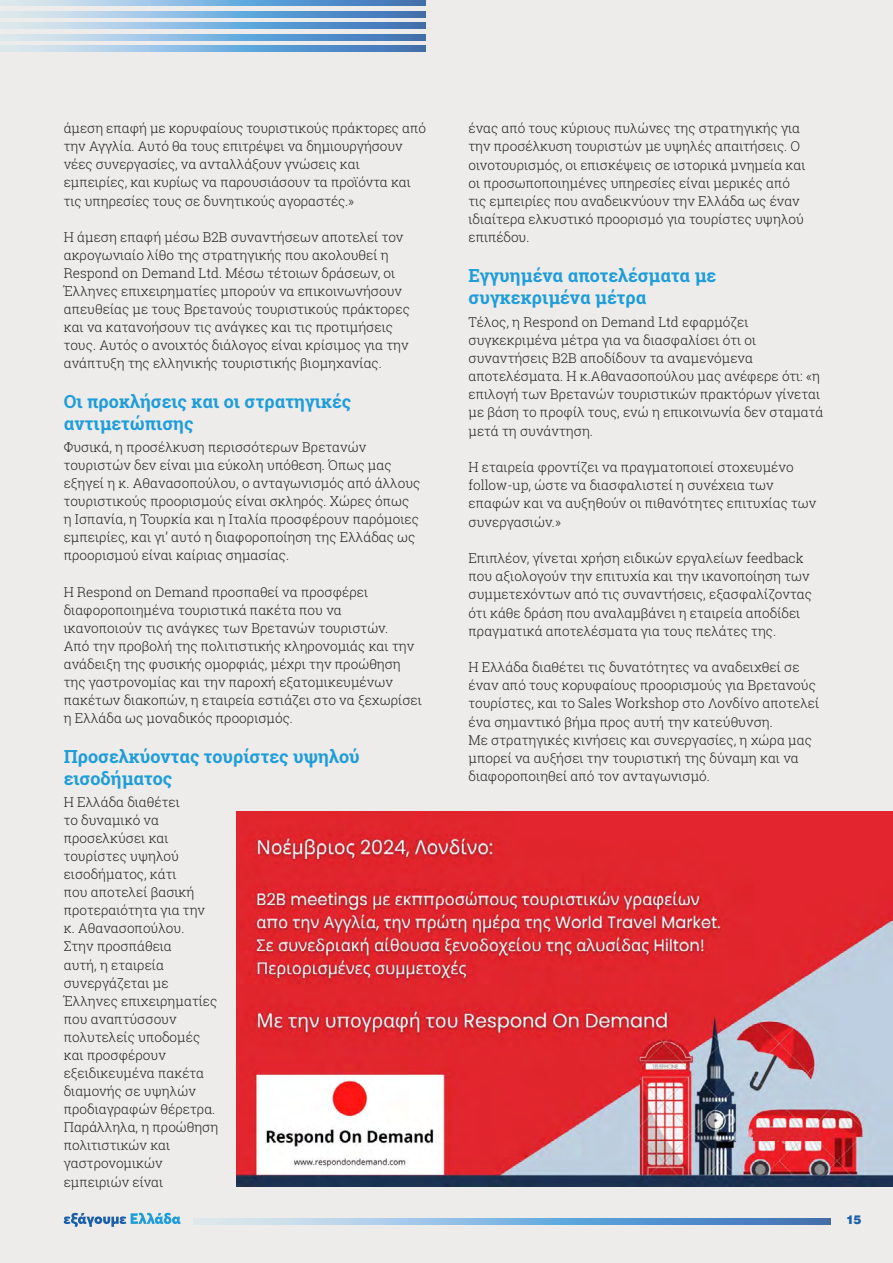
<style>
.page{position:relative;width:893px;height:1263px;background:#edeceb}
.page>*{position:absolute;margin:0;border:0;box-sizing:border-box;transform-origin:0 0}
.t1{font:700 18px/21.6px "Roboto Slab";color:#1e9dd8}
.t2{font:300 13.5px/18.1px "Roboto Slab";color:#231f20}
.t3{font:900 12px "UB Helvetica";color:#1b5fa9}
</style>
<div class="page">
<svg style="left:0;top:0;width:426px;height:6px;background:#83b0d9"></svg>
<svg style="left:0;top:23px;width:426px;height:6px;background:#83b0d9"></svg>
<svg style="left:0;top:46px;width:426px;height:5px;background:#83b0d9"></svg>
<svg style="left:0;top:11px;width:426px;height:6px;background:#83b0d9"></svg>
<svg style="left:0;top:34px;width:426px;height:6px;background:#83b0d9"></svg>
<svg style="left:64px;top:1213px;width:117px;height:14px"></svg>
<svg style="left:194px;top:1219px;width:637px;height:5px;background:#83b0d9"></svg>
<img style="left:236px;top:811px;width:657px;height:375px">
<p class="t2" style="left:64px;top:119px;width:364px">άμεση επαφή με κορυφαίους τουριστικούς πράκτορες από την Αγγλία. Αυτό θα τους επιτρέψει να δημιουργήσουν νέες συνεργασίες, να ανταλλάξουν γνώσεις και εμπειρίες, και κυρίως να παρουσιάσουν τα προϊόντα και τις υπηρεσίες τους σε δυνητικούς αγοραστές.»</p>
<p class="t2" style="left:64px;top:227px;width:348px">Η άμεση επαφή μέσω B2B συναντήσεων αποτελεί τον ακρογωνιαίο λίθο της στρατηγικής που ακολουθεί η Respond on Demand Ltd. Μέσω τέτοιων δράσεων, οι Έλληνες επιχειρηματίες μπορούν να επικοινωνήσουν απευθείας με τους Βρετανούς τουριστικούς πράκτορες και να κατανοήσουν τις ανάγκες και τις προτιμήσεις τους. Αυτός ο ανοιχτός διάλογος είναι κρίσιμος για την ανάπτυξη της ελληνικής τουριστικής βιομηχανίας.</p>
<h1 class="t1" style="left:64px;top:390px;width:289px">Οι προκλήσεις και οι στρατηγικές αντιμετώπισης</h1>
<p class="t2" style="left:64px;top:438px;width:358px">Φυσικά, η προσέλκυση περισσότερων Βρετανών τουριστών δεν είναι μια εύκολη υπόθεση. Όπως μας εξηγεί η κ. Αθανασοπούλου, ο ανταγωνισμός από άλλους τουριστικούς προορισμούς είναι σκληρός. Χώρες όπως η Ισπανία, η Τουρκία και η Ιταλία προσφέρουν παρόμοιες εμπειρίες, και γι’ αυτό η διαφοροποίηση της Ελλάδας ως προορισμού είναι καίριας σημασίας.</p>
<p class="t2" style="left:64px;top:582px;width:360px">Η Respond on Demand προσπαθεί να προσφέρει διαφοροποιημένα τουριστικά πακέτα που να ικανοποιούν τις ανάγκες των Βρετανών τουριστών.<br>Από την προβολή της πολιτιστικής κληρονομιάς και την ανάδειξη της φυσικής ομορφιάς, μέχρι την προώθηση της γαστρονομίας και την παροχή εξατομικευμένων πακέτων διακοπών, η εταιρεία εστιάζει στο να ξεχωρίσει η Ελλάδα ως μοναδικός προορισμός.</p>
<h1 class="t1" style="left:64px;top:745px;width:297px">Προσελκύοντας τουρίστες υψηλού εισοδήματος</h1>
<p class="t2" style="left:64px;top:792px;width:156px">Η Ελλάδα διαθέτει<br>το δυναμικό να προσελκύσει και τουρίστες υψηλού εισοδήματος, κάτι<br>που αποτελεί βασική προτεραιότητα για την κ. Αθανασοπούλου.<br>Στην προσπάθεια<br>αυτή, η εταιρεία συνεργάζεται με<br>Έλληνες επιχειρηματίες που αναπτύσσουν πολυτελείς υποδομές και προσφέρουν εξειδικευμένα πακέτα διαμονής σε υψηλών προδιαγραφών θέρετρα.<br>Παράλληλα, η προώθηση πολιτιστικών και γαστρονομικών εμπειριών είναι</p>
<p class="t2" style="left:468px;top:119px;width:339px">ένας από τους κύριους πυλώνες της στρατηγικής για την προσέλκυση τουριστών με υψηλές απαιτήσεις. Ο οινοτουρισμός, οι επισκέψεις σε ιστορικά μνημεία και οι προσωποποιημένες υπηρεσίες είναι μερικές από τις εμπειρίες που αναδεικνύουν την Ελλάδα ως έναν ιδιαίτερα ελκυστικό προορισμό για τουρίστες υψηλού επιπέδου.</p>
<h1 class="t1" style="left:468px;top:265px;width:249px">Εγγυημένα αποτελέσματα με συγκεκριμένα μέτρα</h1>
<p class="t2" style="left:468px;top:312px;width:356px">Τέλος, η Respond on Demand Ltd εφαρμόζει συγκεκριμένα μέτρα για να διασφαλίσει ότι οι συναντήσεις B2B αποδίδουν τα αναμενόμενα αποτελέσματα. Η κ.Αθανασοπούλου μας ανέφερε ότι: «η επιλογή των Βρετανών τουριστικών πρακτόρων γίνεται με βάση το προφίλ τους, ενώ η επικοινωνία δεν σταματά μετά τη συνάντηση.</p>
<p class="t2" style="left:468px;top:458px;width:349px">Η εταιρεία φροντίζει να πραγματοποιεί στοχευμένο follow-up, ώστε να διασφαλιστεί η συνέχεια των επαφών και να αυξηθούν οι πιθανότητες επιτυχίας των συνεργασιών.»</p>
<p class="t2" style="left:468px;top:549px;width:345px">Επιπλέον, γίνεται χρήση ειδικών εργαλείων feedback που αξιολογούν την επιτυχία και την ικανοποίηση των συμμετεχόντων από τις συναντήσεις, εξασφαλίζοντας ότι κάθε δράση που αναλαμβάνει η εταιρεία αποδίδει πραγματικά αποτελέσματα για τους πελάτες της.</p>
<p class="t2" style="left:468px;top:658px;width:352px">Η Ελλάδα διαθέτει τις δυνατότητες να αναδειχθεί σε έναν από τους κορυφαίους προορισμούς για Βρετανούς τουρίστες, και το Sales Workshop στο Λονδίνο αποτελεί ένα σημαντικό βήμα προς αυτή την κατεύθυνση.<br>Με στρατηγικές κινήσεις και συνεργασίες, η χώρα μας μπορεί να αυξήσει την τουριστική της δύναμη και να διαφοροποιηθεί από τον ανταγωνισμό.</p>
<p class="t3" style="left:846px;top:1212px;width:17px">15</p>
</div>
